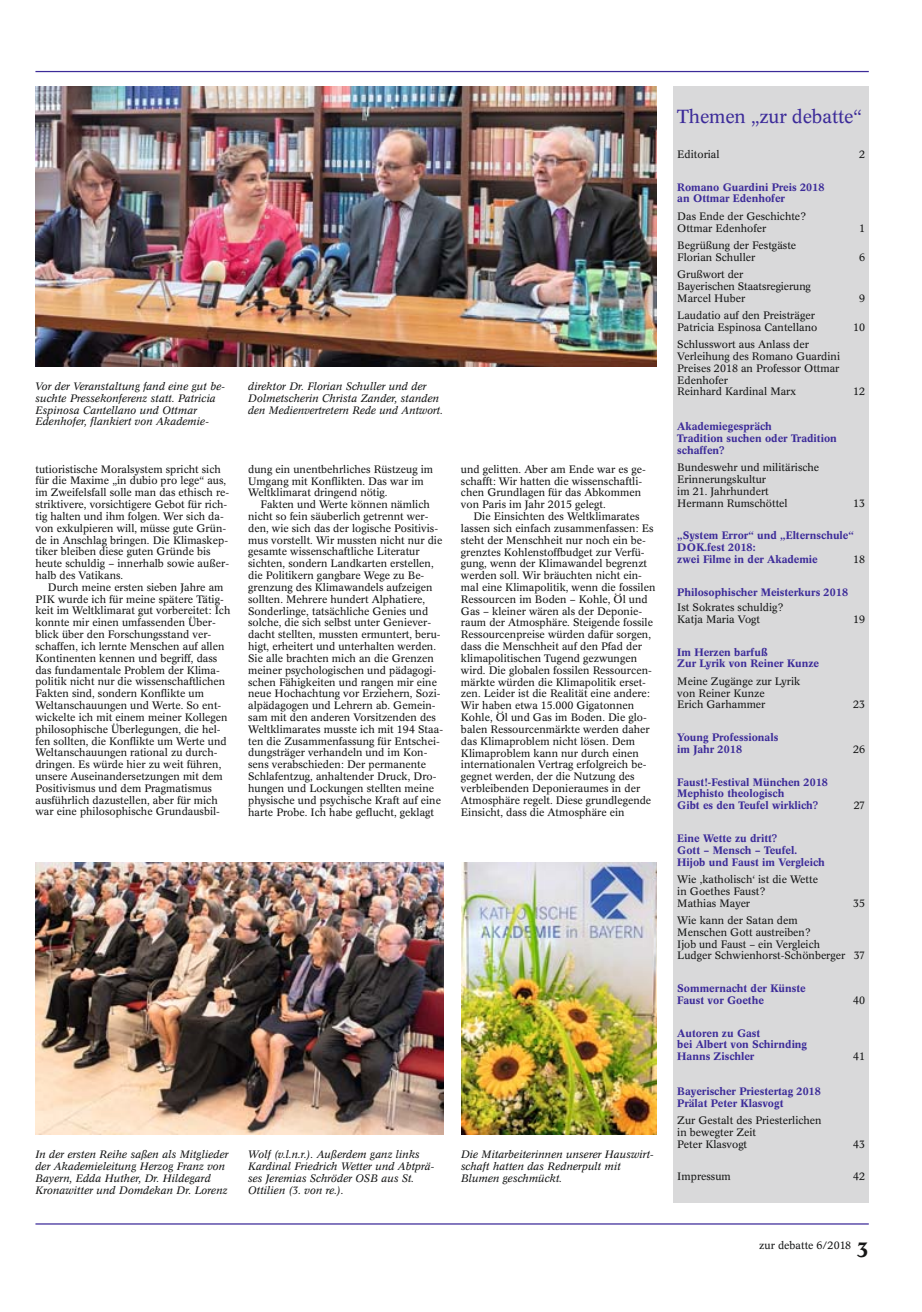
<style>
.page{position:relative;width:922px;height:1312px;background:#fff}
.page>*{position:absolute;margin:0;border:0;box-sizing:border-box;transform-origin:0 0}
.t1{font:18.75px "Concorde BE";letter-spacing:-.01em;color:#3c2b99}
.t2{font:10.62px/11.9px "Concorde BE";color:#151616}
.t3{font:italic 10.62px/11.9px "Concorde BE";color:#151616}
.t4{font:500 10.62px/11.9px "Concorde BE";color:#3c2b99}
.s1{font-weight:500;font-size:20.62px}
</style>
<div class="page">
<hr style="left:35px;top:1222px;width:833px;height:2px;background:#3c2b99">
<hr style="left:35px;top:71px;width:833px;height:1px;background:#3c2b99">
<div style="left:673px;top:86px;width:195px;height:1116px;background:#d9d9da"></div>
<img style="left:461px;top:862px;width:195px;height:272px">
<img style="left:35px;top:86px;width:621px;height:280px">
<img style="left:35px;top:862px;width:408px;height:272px">
<p class="t3" style="left:35px;top:381px;width:191px">Vor der Veranstaltung fand eine gut be - suchte Pressekonferenz statt. Patricia Espinosa Cantellano und Ottmar Edenhofer, flankiert von Akademie-</p>
<p class="t3" style="left:248px;top:381px;width:196px">direktor Dr. Florian Schuller und der<br>Dolmetscherin Christa Zander, standen den Medienvertretern Rede und Antwort.</p>
<p class="t2" style="left:35px;top:463px;width:195px">tutioristische Moralsystem spricht sich für die Maxime „in dubio pro lege“ aus, im Zweifelsfall solle man das ethisch re&shy;striktivere, vorsichtigere Gebot für rich&shy;tig halten und ihm folgen. Wer sich da&shy;von exkulpieren will, müsse gute Grün&shy;de in Anschlag bringen. Die Klimaskep&shy;tiker bleiben diese guten Gründe bis heute schuldig – innerhalb sowie außer&shy;halb des Vatikans.</p>
<p class="t2" style="left:35px;top:582px;width:196px;text-indent:12px">Durch meine ersten sieben Jahre am PIK wurde ich für meine spätere Tätig&shy;keit im Weltklimarat gut vorbereitet: Ich konnte mir einen umfassenden Über&shy;blick über den Forschungsstand ver&shy;schaffen, ich lernte Menschen auf allen Kontinenten kennen und begriff, dass das fundamentale Problem der Klima&shy;politik nicht nur die wissenschaftlichen Fakten sind, sondern Konflikte um Weltanschauungen und Werte. So ent&shy;wickelte ich mit einem meiner Kollegen philosophische Überlegungen, die hel&shy;fen sollten, die Konflikte um Werte und Weltanschauungen rational zu durch&shy;dringen. Es würde hier zu weit führen, unsere Auseinandersetzungen mit dem Positivismus und dem Pragmatismus ausführlich dazustellen, aber für mich war eine philosophische Grundausbil-</p>
<p class="t2" style="left:248px;top:464px;width:186px">dung ein unentbehrliches Rüstzeug im<br>Umgang mit Konflikten. Das war im<br>Weltklimarat dringend nötig.</p>
<p class="t2" style="left:248px;top:499px;width:196px;text-indent:12px">Fakten und Werte können nämlich nicht so fein säuberlich getrennt wer&shy;den, wie sich das der logische Positivis&shy;mus vorstellt. Wir mussten nicht nur die gesamte wissenschaftliche Literatur sichten, sondern Landkarten erstellen, die Politikern gangbare Wege zu Be&shy;grenzung des Klimawandels aufzeigen sollten. Mehrere hundert Alphatiere, Sonderlinge, tatsächliche Genies und solche, die sich selbst unter Geniever&shy;dacht stellten, mussten ermuntert, beru&shy;higt, erheitert und unterhalten werden.<br>Sie alle brachten mich an die Grenzen meiner psychologischen und pädagogi&shy;schen Fähigkeiten und rangen mir eine neue Hochachtung vor Erziehern, Sozi&shy;alpädagogen und Lehrern ab. Gemein&shy;sam mit den anderen Vorsitzenden des Weltklimarates musste ich mit 194 Staa&shy;ten die Zusammenfassung für Entschei&shy;dungsträger verhandeln und im Kon&shy;sens verabschieden: Der permanente Schlafentzug, anhaltender Druck, Dro&shy;hungen und Lockungen stellten meine physische und psychische Kraft auf eine harte Probe. Ich habe geflucht, geklagt</p>
<p class="t2" style="left:461px;top:464px;width:186px">und gelitten. Aber am Ende war es ge&shy;schafft: Wir hatten die wissenschaftli&shy;chen Grundlagen für das Abkommen von Paris im Jahr 2015 gelegt.</p>
<p class="t2" style="left:461px;top:511px;width:196px;text-indent:12px">Die Einsichten des Weltklimarates lassen sich einfach zusammenfassen: Es steht der Menschheit nur noch ein be&shy;grenztes Kohlenstoffbudget zur Verfü&shy;gung, wenn der Klimawandel begrenzt werden soll. Wir bräuchten nicht ein&shy;mal eine Klimapolitik, wenn die fossilen Ressourcen im Boden – Kohle, Öl und Gas – kleiner wären als der Deponie&shy;raum der Atmosphäre. Steigende fossile Ressourcenpreise würden dafür sorgen, dass die Menschheit auf den Pfad der klimapolitischen Tugend gezwungen wird. Die globalen fossilen Ressourcen&shy;märkte würden die Klimapolitik erset&shy;zen. Leider ist die Realität eine andere:<br>Wir haben etwa 15.000 Gigatonnen Kohle, Öl und Gas im Boden. Die glo&shy;balen Ressourcenmärkte werden daher das Klimaproblem nicht lösen. Dem Klimaproblem kann nur durch einen internationalen Vertrag erfolgreich be&shy;gegnet werden, der die Nutzung des verbleibenden Deponieraumes in der Atmosphäre regelt. Diese grundlegende Einsicht, dass die Atmosphäre ein</p>
<p class="t3" style="left:35px;top:1149px;width:194px">In der ersten Reihe saßen als Mitglieder der Akademieleitung Herzog Franz von Bayern, Edda Huther, Dr. Hildegard Kronawitter und Domdekan Dr. Lorenz</p>
<p class="t3" style="left:248px;top:1149px;width:188px">Wolf (v.l.n.r.). Außerdem ganz links Kardinal Friedrich Wetter und Abtprä&shy;ses Jeremias Schröder OSB aus St.<br>Ottilien (3. von re.).</p>
<p class="t3" style="left:461px;top:1149px;width:194px">Die Mitarbeiterinnen unserer Hauswirt&shy;schaft hatten das Rednerpult mit<br>Blumen geschmückt.</p>
<h1 class="t1" style="left:677px;top:109px;width:186px">Themen „zur debatte“</h1>
<p class="t2" style="left:677px;top:149px;width:44px">Editorial</p>
<p class="t2" style="left:859px;top:149px;width:7px">2</p>
<p class="t4" style="left:677px;top:182px;width:148px">Romano Guardini Preis 2018 an Ottmar Edenhofer</p>
<p class="t2" style="left:677px;top:211px;width:131px">Das Ende der Geschichte?<br>Ottmar Edenhofer</p>
<p class="t2" style="left:859px;top:223px;width:7px">1</p>
<p class="t2" style="left:677px;top:240px;width:120px">Begrüßung der Festgäste<br>Florian Schuller</p>
<p class="t2" style="left:677px;top:269px;width:135px">Grußwort der<br>Bayerischen Staatsregierung<br>Marcel Huber</p>
<p class="t2" style="left:677px;top:310px;width:141px">Laudatio auf den Preisträger<br>Patricia Espinosa Cantellano</p>
<p class="t2" style="left:677px;top:339px;width:164px">Schlusswort aus Anlass der<br>Verleihung des Romano Guardini<br>Preises 2018 an Professor Ottmar<br>Edenhofer<br>Reinhard Kardinal Marx</p>
<p class="t4" style="left:677px;top:421px;width:161px">Akademiegespräch<br>Tradition suchen oder Tradition schaffen?</p>
<p class="t2" style="left:677px;top:462px;width:143px">Bundeswehr und militärische<br>Erinnerungskultur<br>im 21. Jahrhundert<br>Hermann Rumschöttel</p>
<p class="t2" style="left:859px;top:252px;width:7px">6</p>
<p class="t2" style="left:859px;top:293px;width:7px">9</p>
<p class="t2" style="left:853px;top:322px;width:13px">10</p>
<p class="t2" style="left:853px;top:386px;width:13px">12</p>
<p class="t2" style="left:853px;top:497px;width:13px">13</p>
<p class="t4" style="left:677px;top:530px;width:178px">„System Error“ und „Elternschule“<br>DOK.fest 2018:<br>zwei Filme in der Akademie</p>
<p class="t2" style="left:853px;top:554px;width:13px">18</p>
<p class="t4" style="left:677px;top:586px;width:172px">Philosophischer Meisterkurs 2018</p>
<p class="t2" style="left:677px;top:602px;width:108px">Ist Sokrates schuldig?<br>Katja Maria Vogt</p>
<p class="t2" style="left:853px;top:614px;width:13px">19</p>
<p class="t4" style="left:677px;top:646px;width:143px">Im Herzen barfuß<br>Zur Lyrik von Reiner Kunze</p>
<p class="t2" style="left:677px;top:675px;width:125px">Meine Zugänge zur Lyrik von Reiner Kunze<br>Erich Garhammer</p>
<p class="t4" style="left:677px;top:732px;width:102px">Young Professionals im Jahr 2018</p>
<p class="t4" style="left:677px;top:776px;width:152px">Faust!-Festival München 2018<br>Mephisto theologisch<br>Gibt es den Teufel wirklich?</p>
<p class="t2" style="left:853px;top:699px;width:13px">23</p>
<p class="t2" style="left:853px;top:744px;width:13px">26</p>
<p class="t2" style="left:853px;top:800px;width:13px">27</p>
<p class="t4" style="left:677px;top:833px;width:149px">Eine Wette zu dritt?<br>Gott – Mensch – Teufel.<br>Hijob und Faust im Vergleich</p>
<p class="t2" style="left:677px;top:874px;width:142px">Wie ‚katholisch‘ ist die Wette in Goethes Faust?<br>Mathias Mayer</p>
<p class="t2" style="left:853px;top:897px;width:13px">35</p>
<p class="t2" style="left:677px;top:914px;width:189px">Wie kann der Satan dem<br>Menschen Gott austreiben?<br>Ijob und Faust – ein Vergleich<br>Ludger Schwienhorst-Schönberger 37</p>
<p class="t4" style="left:677px;top:983px;width:130px">Sommernacht der Künste<br>Faust vor Goethe</p>
<p class="t2" style="left:852px;top:994px;width:14px">40</p>
<p class="t4" style="left:677px;top:1027px;width:131px">Autoren zu Gast<br>bei Albert von Schirnding<br>Hanns Zischler</p>
<p class="t4" style="left:677px;top:1085px;width:145px">Bayerischer Priestertag 2018<br>Prälat Peter Klasvogt</p>
<p class="t2" style="left:677px;top:1114px;width:146px">Zur Gestalt des Priesterlichen in bewegter Zeit<br>Peter Klasvogt</p>
<p class="t2" style="left:853px;top:1051px;width:13px">41</p>
<p class="t2" style="left:853px;top:1138px;width:13px">43</p>
<p class="t2" style="left:677px;top:1171px;width:55px">Impressum</p>
<p class="t2" style="left:853px;top:1171px;width:13px">42</p>
<p class="t2" style="left:759px;top:1239px;width:111px">zur debatte 6/2018 <span class="s1">3</span></p>
</div>
